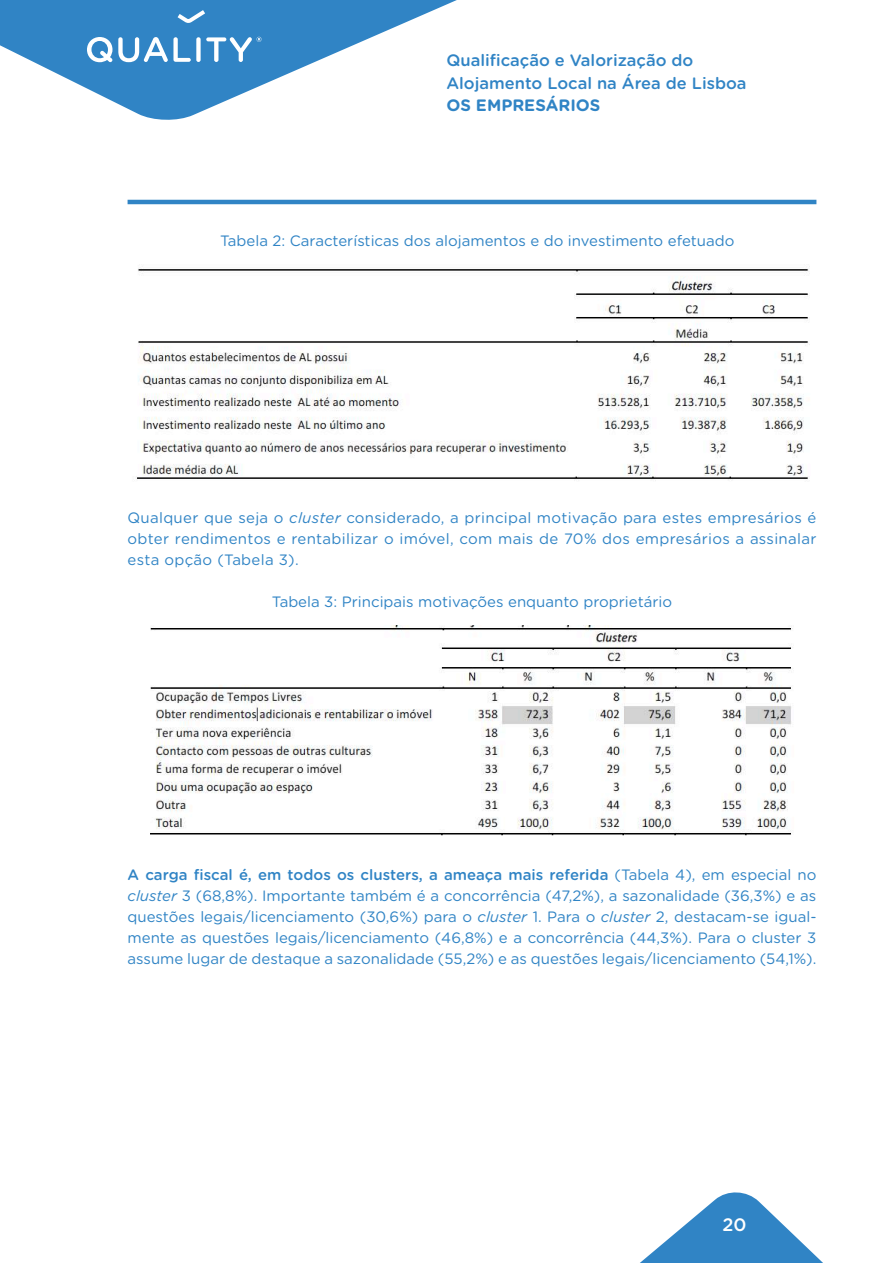
<style>
.page{position:relative;width:893px;height:1263px;background:#fff}
.page>*{position:absolute;margin:0;border:0;box-sizing:border-box;transform-origin:0 0}
.t1{font:500 18px "Gotham Rounded";color:#fff}
.t2{font:500 16.5px/22.5px "Gotham Rounded";color:#3084c5}
.t3{font:700 16.5px "Gotham Rounded";color:#3084c5}
.t4{font:15px/21px "Gotham Rounded";color:#3084c5;text-align:justify}
.s1{font-style:italic}
.s2{font-weight:500}
</style>
<div class="page">
<svg style="left:640px;top:1192px;width:183px;height:71px"></svg>
<svg style="left:0;top:0;width:457px;height:120px;fill:#3084c5"></svg>
<svg style="left:178px;top:10px;width:27px;height:13px"></svg>
<svg style="left:87px;top:37px;width:25px;height:25px"></svg>
<svg style="left:118px;top:37px;width:73px;height:25px"></svg>
<div style="left:196px;top:37px;width:5px;height:25px;background:#fff;border-radius:2px"></div>
<svg style="left:206px;top:37px;width:56px;height:25px"></svg>
<hr style="left:128px;top:200px;width:688px;height:4px;background:#3084c5">
<img style="left:136px;top:266px;width:674px;height:215px">
<img style="left:150px;top:625px;width:643px;height:211px">
<p class="t2" style="left:446px;top:48px;width:302px">Qualificação e Valorização do<br>Alojamento Local na Área de Lisboa</p>
<p class="t3" style="left:446px;top:93px;width:155px">OS EMPRESÁRIOS</p>
<p class="t4" style="left:220px;top:229px;width:516px">Tabela 2: Características dos alojamentos e do investimento efetuado</p>
<p class="t4" style="left:128px;top:507px;width:690px">Qualquer que seja o <span class="s1">cluster</span> considerado, a principal motivação para estes empresários é obter rendimentos e rentabilizar o imóvel, com mais de 70% dos empresários a assinalar esta opção (Tabela 3).</p>
<p class="t4" style="left:272px;top:591px;width:402px">Tabela 3: Principais motivações enquanto proprietário</p>
<p class="t4" style="left:128px;top:864px;width:690px"><span class="s2">A carga fiscal é, em todos os clusters, a ameaça mais referida</span> (Tabela 4), em especial no <span class="s1">cluster</span> 3 (68,8%). Importante também é a concorrência (47,2%), a sazonalidade (36,3%) e as questões legais/licenciamento (30,6%) para o <span class="s1">cluster</span> 1. Para o <span class="s1">cluster</span> 2, destacam-se igual&shy;mente as questões legais/licenciamento (46,8%) e a concorrência (44,3%). Para o cluster 3 assume lugar de destaque a sazonalidade (55,2%) e as questões legais/licenciamento (54,1%).</p>
<p class="t1" style="left:723px;top:1211px;width:26px">20</p>
</div>
